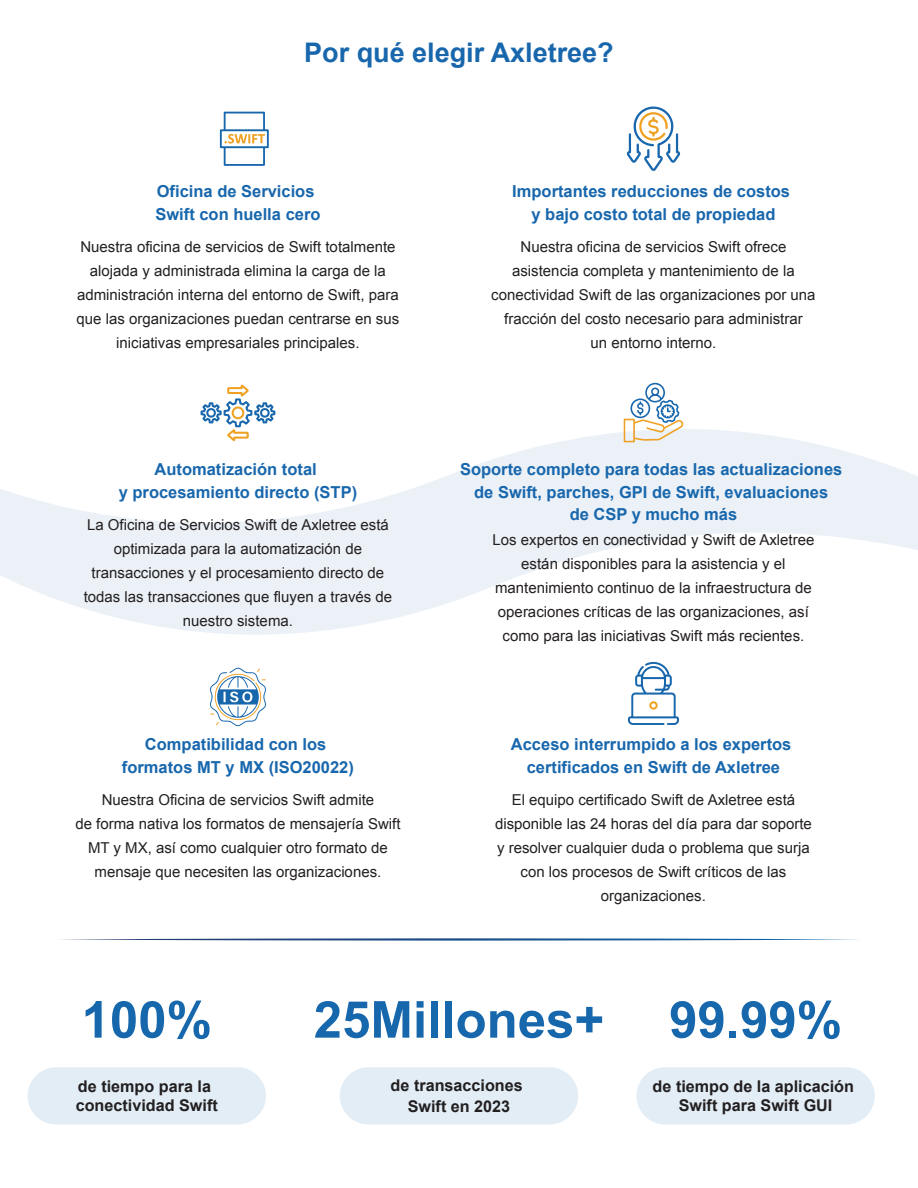
<style>
.page{position:relative;width:918px;height:1188px;background:#fff}
.page>*{position:absolute;margin:0;border:0;box-sizing:border-box;transform-origin:0 0}
.t1{font:700 51px "Arial";color:#1767ad}
.t2{font:700 27px "Arial";color:#1867ad}
.t3{font:700 16.5px/22.5px "Arial";color:#1867ad;text-align:center}
.t4{font:700 16.2px/19.4px "Arial";color:#221f20;text-align:center}
.t5{font:15px/24px "Arial";color:#231f20;text-align:center}
</style>
<div class="page">
<div style="left:340px;top:1067px;width:238px;height:58px;background:#e3edf5;border-radius:29px"></div>
<svg style="left:0;top:382px;width:918px;height:253px"></svg>
<svg style="left:220px;top:112px;width:49px;height:54px"></svg>
<svg style="left:626px;top:106px;width:55px;height:65px"></svg>
<svg style="left:201px;top:385px;width:74px;height:56px"></svg>
<svg style="left:624px;top:383px;width:59px;height:59px"></svg>
<svg style="left:210px;top:668px;width:56px;height:58px"></svg>
<svg style="left:628px;top:661px;width:51px;height:64px"></svg>
<svg style="left:61px;top:938px;width:797px;height:3px"></svg>
<div style="left:28px;top:1067px;width:238px;height:58px;background:#e3edf5;border-radius:29px"></div>
<div style="left:636px;top:1067px;width:239px;height:58px;background:#e3edf5;border-radius:29px"></div>
<h2 class="t2" style="left:304px;top:34px;width:311px">Por qué elegir Axletree?</h2>
<p class="t3" style="left:155px;top:181px;width:167px;text-align:left">Oficina de Servicios<br>Swift con huella cero</p>
<p class="t3" style="left:512px;top:181px;width:279px">Importantes reducciones de costos y bajo costo total de propiedad</p>
<p class="t5" style="left:77px;top:235px;width:324px">Nuestra oficina de servicios de Swift totalmente alojada y administrada elimina la carga de la administración interna del entorno de Swift, para que las organizaciones puedan centrarse en sus iniciativas empresariales principales.</p>
<p class="t5" style="left:491px;top:235px;width:326px">Nuestra oficina de servicios Swift ofrece asistencia completa y mantenimiento de la conectividad Swift de las organizaciones por una fracción del costo necesario para administrar<br>un entorno interno.</p>
<p class="t3" style="left:119px;top:459px;width:240px">Automatización total<br>y procesamiento directo (STP)</p>
<p class="t3" style="left:460px;top:459px;width:384px">Soporte completo para todas las actualizaciones de Swift, parches, GPI de Swift, evaluaciones<br>de CSP y mucho más</p>
<p class="t5" style="left:84px;top:513px;width:310px">La Oficina de Servicios Swift de Axletree está optimizada para la automatización de transacciones y el procesamiento directo de todas las transacciones que fluyen a través de nuestro sistema.</p>
<p class="t5" style="left:493px;top:528px;width:323px">Los expertos en conectividad y Swift de Axletree están disponibles para la asistencia y el mantenimiento continuo de la infraestructura de operaciones críticas de las organizaciones, así como para las iniciativas Swift más recientes.</p>
<p class="t3" style="left:122px;top:734px;width:233px">Compatibilidad con los formatos MT y MX (ISO20022)</p>
<p class="t3" style="left:511px;top:734px;width:282px">Acceso interrumpido a los expertos certificados en Swift de Axletree</p>
<p class="t5" style="left:75px;top:788px;width:327px">Nuestra Oficina de servicios Swift admite<br>de forma nativa los formatos de mensajería Swift MT y MX, así como cualquier otro formato de mensaje que necesiten las organizaciones.</p>
<p class="t5" style="left:495px;top:788px;width:318px">El equipo certificado Swift de Axletree está disponible las 24 horas del día para dar soporte y resolver cualquier duda o problema que surja con los procesos de Swift críticos de las organizaciones.</p>
<h1 class="t1" style="left:82px;top:986px;width:132px">100%</h1>
<p class="t4" style="left:76px;top:1077px;width:144px;text-align:left">de tiempo para la conectividad Swift</p>
<h1 class="t1" style="left:314px;top:986px;width:292px">25Millones+</h1>
<p class="t4" style="left:391px;top:1075px;width:134px;line-height:21px">de transacciones<br>Swift en 2023</p>
<h1 class="t1" style="left:669px;top:986px;width:174px">99.99%</h1>
<p class="t4" style="left:653px;top:1077px;width:203px">de tiempo de la aplicación<br>Swift para Swift GUI</p>
</div>
